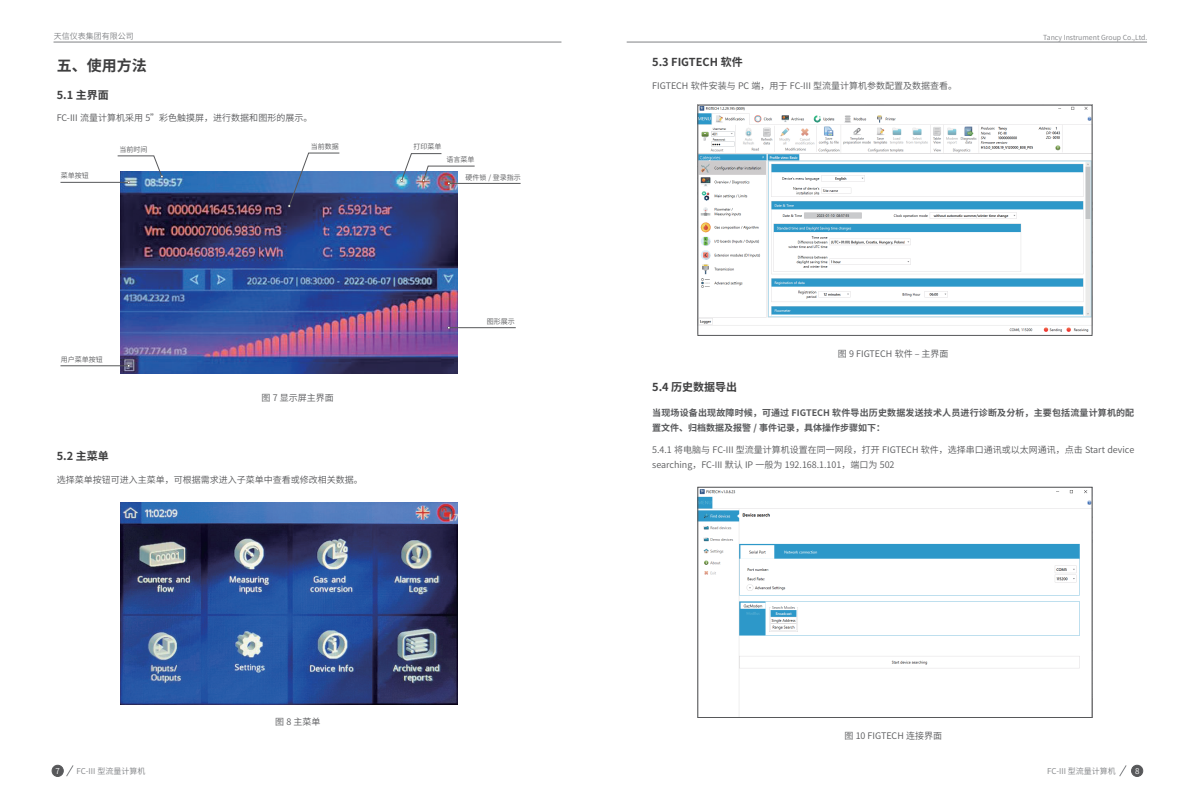
<style>
.page{position:relative;width:1191px;height:808px;background:#fff}
.page>*{position:absolute;margin:0;border:0;box-sizing:border-box;transform-origin:0 0}
.t1{font:700 15px "Source Han Sans CN";color:#3e3e3f}
.t2{font:700 11px "Source Han Sans CN";color:#3e3e3f}
.t3{font:9px/15px "Source Han Sans CN";color:#57585a}
.t4{font:700 9px/15px "Source Han Sans CN";letter-spacing:.015em;color:#57585a}
.t5{font:8px "Source Han Sans CN";color:#808285}
.t6{font:8px "Source Han Sans CN";color:#fff}
.t7{font:7px "Source Han Sans CN";color:#57585a}
.t8{font:7px "Source Han Sans CN";color:#808285}
</style>
<div class="page">
<hr style="left:54px;top:42px;width:507px;height:1px;background:#808285">
<hr style="left:626px;top:42px;width:521px;height:1px;background:#808285">
<div style="left:52px;top:765px;width:11px;height:11px;background:#57585a;border-radius:50%"></div>
<div style="left:52px;top:765px;width:11px;height:11px;border:1px solid #57585a;border-radius:50%"></div>
<div style="left:1131px;top:765px;width:11px;height:11px;background:#57585a;border-radius:50%"></div>
<div style="left:1131px;top:765px;width:11px;height:11px;border:1px solid #57585a;border-radius:50%"></div>
<svg style="left:66px;top:765px;width:7px;height:11px"></svg>
<svg style="left:1119px;top:765px;width:7px;height:11px"></svg>
<img style="left:121px;top:172px;width:337px;height:202px">
<img style="left:120px;top:503px;width:337px;height:202px">
<img style="left:699px;top:107px;width:391px;height:225px">
<img style="left:699px;top:489px;width:391px;height:180px">
<hr style="left:60px;top:182px;width:69px;height:1px;background:#57585a">
<hr style="left:60px;top:365px;width:69px;height:1px;background:#57585a">
<svg style="left:288px;top:153px;width:52px;height:54px"></svg>
<svg style="left:117px;top:156px;width:46px;height:28px"></svg>
<hr style="left:449px;top:327px;width:67px;height:1px;background:#57585a">
<hr style="left:449px;top:183px;width:71px;height:1px;background:#57585a">
<svg style="left:400px;top:153px;width:75px;height:32px"></svg>
<div style="left:697px;top:105px;width:395px;height:231px;border:1px solid #57585a"></div>
<div style="left:697px;top:487px;width:395px;height:231px;border:1px solid #57585a"></div>
<p class="t5" style="left:54px;top:31px;width:82px">天信仪表集团有限公司</p>
<h1 class="t1" style="left:57px;top:57px;width:91px">五、使用方法</h1>
<p class="t2" style="left:57px;top:89px;width:54px">5.1 主界面</p>
<p class="t3" style="left:57px;top:111px;width:257px">FC-III 流量计算机采用 5”彩色触摸屏，进行数据和图形的展示。</p>
<p class="t7" style="left:119px;top:145px;width:29px">当前时间</p>
<p class="t7" style="left:311px;top:142px;width:29px">当前数据</p>
<p class="t7" style="left:413px;top:142px;width:29px">打印菜单</p>
<p class="t7" style="left:61px;top:172px;width:30px">菜单按钮</p>
<p class="t7" style="left:61px;top:355px;width:44px">用户菜单按钮</p>
<p class="t2" style="left:57px;top:450px;width:54px">5.2 主菜单</p>
<p class="t3" style="left:262px;top:390px;width:74px">图 7 显示屏主界面</p>
<p class="t3" style="left:57px;top:472px;width:307px">选择菜单按钮可进入主菜单，可根据需求进入子菜单中查看或修改相关数据。</p>
<p class="t7" style="left:446px;top:155px;width:29px">语言菜单</p>
<p class="t7" style="left:465px;top:173px;width:57px">硬件锁 / 登录指示</p>
<p class="t7" style="left:487px;top:318px;width:30px">图形展示</p>
<p class="t3" style="left:275px;top:714px;width:47px">图 8 主菜单</p>
<p class="t2" style="left:652px;top:56px;width:92px">5.3 FIGTECH 软件</p>
<p class="t3" style="left:652px;top:78px;width:306px">FIGTECH 软件安装与 PC 端，用于 FC-III 型流量计算机参数配置及数据查看。</p>
<p class="t8" style="left:1043px;top:34px;width:106px">Tancy Instrument Group Co.,Ltd.</p>
<p class="t2" style="left:652px;top:381px;width:87px">5.4 历史数据导出</p>
<p class="t3" style="left:838px;top:346px;width:112px">图 9 FIGTECH 软件 – 主界面</p>
<p class="t4" style="left:652px;top:406px;width:483px">当现场设备出现故障时候，可通过 FIGTECH 软件导出历史数据发送技术人员进行诊断及分析，主要包括流量计算机的配置文件、归档数据及报警 / 事件记录，具体操作步骤如下：</p>
<p class="t3" style="left:652px;top:442px;width:483px">5.4.1 将电脑与 FC-III 型流量计算机设置在同一网段，打开 FIGTECH 软件，选择串口通讯或以太网通讯，点击 Start device searching，FC-III 默认 IP 一般为 192.168.1.101，端口为 502</p>
<p class="t3" style="left:844px;top:728px;width:99px">图 10 FIGTECH 连接界面</p>
<p class="t5" style="left:77px;top:766px;width:70px">FC-III 型流量计算机</p>
<p class="t5" style="left:1047px;top:766px;width:70px">FC-III 型流量计算机</p>
<p class="t6" style="left:55px;top:766px;width:6px">7</p>
<p class="t6" style="left:1135px;top:766px;width:6px">8</p>
</div>
